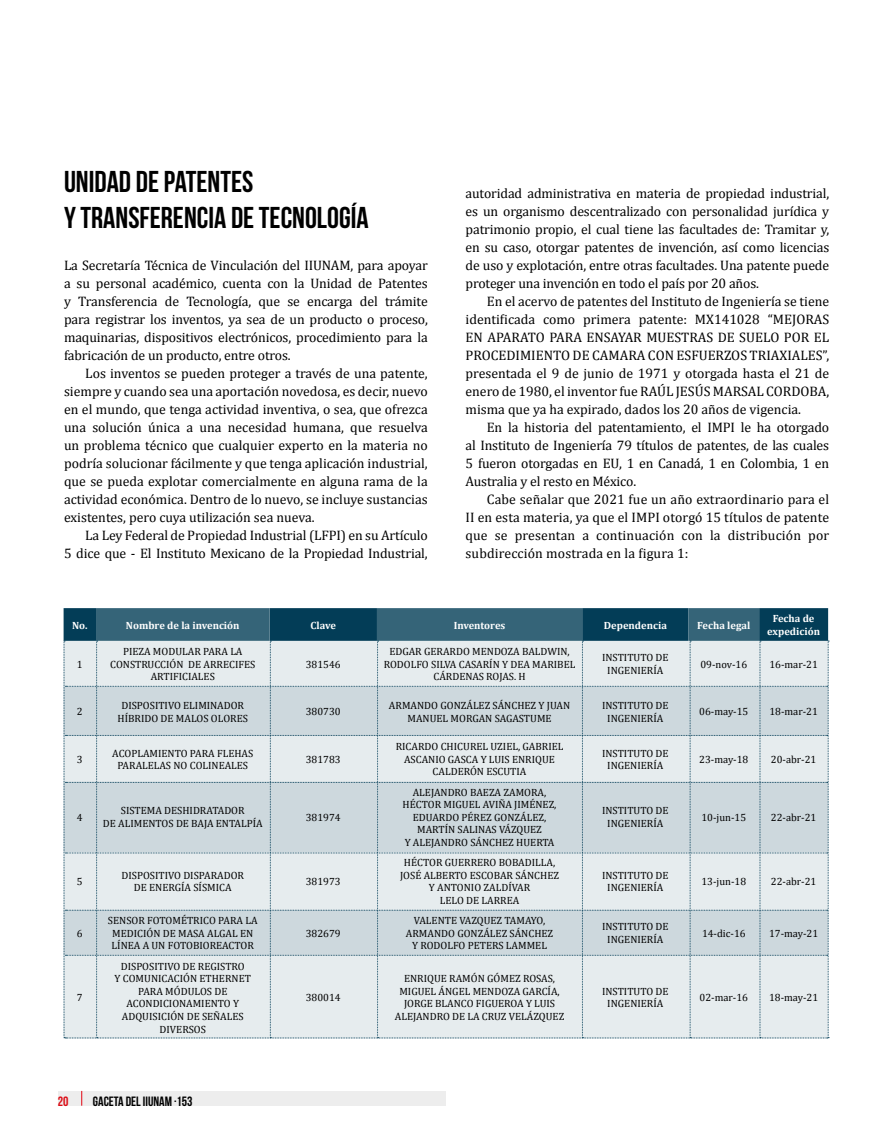
<style>
.page{position:relative;width:892px;height:1147px;background:#fff}
.page>*{position:absolute;margin:0;border:0;box-sizing:border-box;transform-origin:0 0}
.t1{font:700 30px/36px "Bebas Neue";color:#000}
.t2{font:13.8px/18px "Cambria";letter-spacing:-.01em;color:#000;text-align:justify}
.t3{font:700 13.5px "Bebas Neue";color:#000}
.t4{font:700 13.5px "Bebas Neue";color:#dc0c15}
.t5{font:10.5px/12.6px "Cambria";color:#000;text-align:center}
.t6{font:700 10.5px/12.6px "Cambria";color:#fff;text-align:center}
</style>
<div class="page">
<div style="left:58px;top:1091px;width:387px;height:15px;background:#ededed"></div>
<svg style="left:64px;top:608px;width:765px;height:430px;background:#cad6db"></svg>
<h1 class="t1" style="left:64px;top:163px;width:306px">UNIDAD DE PATENTES<br>Y TRANSFERENCIA DE TECNOLOGÍA</h1>
<p class="t2" style="left:64px;top:256px;width:365px">La Secretaría Técnica de Vinculación del IIUNAM, para apoyar a su personal académico, cuenta con la Unidad de Patentes y Transferencia de Tecnología, que se encarga del trámite para registrar los inventos, ya sea de un producto o proceso, maquinarias, dispositivos electrónicos, procedimiento para la fabricación de un producto, entre otros.</p>
<p class="t2" style="left:64px;top:364px;width:365px;text-indent:21px">Los inventos se pueden proteger a través de una patente, siempre y cuando sea una aportación novedosa, es decir, nuevo en el mundo, que tenga actividad inventiva, o sea, que ofrezca una solución única a una necesidad humana, que resuelva un problema técnico que cualquier experto en la materia no podría solucionar fácilmente y que tenga aplicación industrial, que se pueda explotar comercialmente en alguna rama de la actividad económica. Dentro de lo nuevo, se incluye sustancias existentes, pero cuya utilización sea nueva.</p>
<p class="t2" style="left:64px;top:526px;width:365px;text-align:right">La Ley Federal de Propiedad Industrial (LFPI) en su Artículo<br>5 dice que - El Instituto Mexicano de la Propiedad Industrial,</p>
<p class="t2" style="left:465px;top:184px;width:365px">autoridad administrativa en materia de propiedad industrial, es un organismo descentralizado con personalidad jurídica y patrimonio propio, el cual tiene las facultades de: Tramitar y, en su caso, otorgar patentes de invención, así como licencias de uso y explotación, entre otras facultades. Una patente puede proteger una invención en todo el país por 20 años.</p>
<p class="t2" style="left:465px;top:292px;width:365px;text-indent:21px">En el acervo de patentes del Instituto de Ingeniería se tiene identificada como primera patente: MX141028 “MEJORAS EN APARATO PARA ENSAYAR MUESTRAS DE SUELO POR EL PROCEDIMIENTO DE CAMARA CON ESFUERZOS TRIAXIALES”, presentada el 9 de junio de 1971 y otorgada hasta el 21 de enero de 1980, el inventor fue RAÚL JESÚS MARSAL CORDOBA, misma que ya ha expirado, dados los 20 años de vigencia.</p>
<p class="t2" style="left:465px;top:418px;width:365px;text-indent:21px">En la historia del patentamiento, el IMPI le ha otorgado al Instituto de Ingeniería 79 títulos de patentes, de las cuales 5 fueron otorgadas en EU, 1 en Canadá, 1 en Colombia, 1 en Australia y el resto en México.</p>
<p class="t2" style="left:465px;top:490px;width:365px;text-indent:21px">Cabe señalar que 2021 fue un año extraordinario para el II en esta materia, ya que el IMPI otorgó 15 títulos de patente que se presentan a continuación con la distribución por subdirección mostrada en la figura 1:</p>
<p class="t6" style="left:72px;top:618px;width:17px">No.</p>
<p class="t6" style="left:126px;top:618px;width:115px">Nombre de la invención</p>
<p class="t6" style="left:310px;top:618px;width:27px">Clave</p>
<p class="t6" style="left:454px;top:618px;width:53px">Inventores</p>
<p class="t6" style="left:604px;top:618px;width:65px">Dependencia</p>
<p class="t6" style="left:697px;top:618px;width:54px">Fecha legal</p>
<p class="t6" style="left:767px;top:612px;width:54px">Fecha de expedición</p>
<p class="t5" style="left:77px;top:658px;width:7px">1</p>
<p class="t5" style="left:110px;top:645px;width:147px">PIEZA MODULAR PARA LA<br>CONSTRUCCIÓN DE ARRECIFES<br>ARTIFICIALES</p>
<p class="t5" style="left:384px;top:645px;width:193px">EDGAR GERARDO MENDOZA BALDWIN,<br>RODOLFO SILVA CASARÍN Y DEA MARIBEL<br>CÁRDENAS ROJAS. H</p>
<p class="t5" style="left:602px;top:651px;width:68px">INSTITUTO DE<br>INGENIERÍA</p>
<p class="t5" style="left:700px;top:658px;width:48px">09-nov-16</p>
<p class="t5" style="left:769px;top:658px;width:50px">16-mar-21</p>
<p class="t5" style="left:306px;top:658px;width:36px">381546</p>
<p class="t5" style="left:77px;top:705px;width:7px">2</p>
<p class="t5" style="left:117px;top:699px;width:132px">DISPOSITIVO ELIMINADOR<br>HÍBRIDO DE MALOS OLORES</p>
<p class="t5" style="left:306px;top:705px;width:36px">380730</p>
<p class="t5" style="left:389px;top:699px;width:183px">ARMANDO GONZÁLEZ SÁNCHEZ Y JUAN<br>MANUEL MORGAN SAGASTUME</p>
<p class="t5" style="left:602px;top:699px;width:68px">INSTITUTO DE<br>INGENIERÍA</p>
<p class="t5" style="left:699px;top:705px;width:51px">06-may-15</p>
<p class="t5" style="left:769px;top:705px;width:50px">18-mar-21</p>
<p class="t5" style="left:77px;top:753px;width:7px">3</p>
<p class="t5" style="left:112px;top:746px;width:142px">ACOPLAMIENTO PARA FLEHAS<br>PARALELAS NO COLINEALES</p>
<p class="t5" style="left:306px;top:753px;width:36px">381783</p>
<p class="t5" style="left:396px;top:740px;width:169px">RICARDO CHICUREL UZIEL, GABRIEL<br>ASCANIO GASCA Y LUIS ENRIQUE<br>CALDERÓN ESCUTIA</p>
<p class="t5" style="left:602px;top:746px;width:68px">INSTITUTO DE<br>INGENIERÍA</p>
<p class="t5" style="left:699px;top:753px;width:51px">23-may-18</p>
<p class="t5" style="left:771px;top:753px;width:47px">20-abr-21</p>
<p class="t5" style="left:77px;top:811px;width:7px">4</p>
<p class="t5" style="left:103px;top:804px;width:161px">SISTEMA DESHIDRATADOR<br>DE ALIMENTOS DE BAJA ENTALPÍA</p>
<p class="t5" style="left:306px;top:811px;width:36px">381974</p>
<p class="t5" style="left:77px;top:875px;width:7px">5</p>
<p class="t5" style="left:121px;top:869px;width:124px">DISPOSITIVO DISPARADOR<br>DE ENERGÍA SÍSMICA</p>
<p class="t5" style="left:306px;top:875px;width:36px">381973</p>
<p class="t5" style="left:77px;top:927px;width:7px">6</p>
<p class="t5" style="left:77px;top:991px;width:7px">7</p>
<p class="t5" style="left:108px;top:914px;width:151px">SENSOR FOTOMÉTRICO PARA LA<br>MEDICIÓN DE MASA ALGAL EN<br>LÍNEA A UN FOTOBIOREACTOR</p>
<p class="t5" style="left:115px;top:959px;width:138px">DISPOSITIVO DE REGISTRO<br>Y COMUNICACIÓN ETHERNET<br>PARA MÓDULOS DE<br>ACONDICIONAMIENTO Y<br>ADQUISICIÓN DE SEÑALES<br>DIVERSOS</p>
<p class="t4" style="left:58px;top:1093px;width:12px">20</p>
<p class="t3" style="left:93px;top:1093px;width:101px">GACETA DEL IIUNAM ·153</p>
<p class="t5" style="left:306px;top:927px;width:36px">382679</p>
<p class="t5" style="left:306px;top:991px;width:36px">380014</p>
<p class="t5" style="left:403px;top:786px;width:155px">ALEJANDRO BAEZA ZAMORA,<br>HÉCTOR MIGUEL AVIÑA JIMÉNEZ,<br>EDUARDO PÉREZ GONZÁLEZ,<br>MARTÍN SALINAS VÁZQUEZ<br>Y ALEJANDRO SÁNCHEZ HUERTA</p>
<p class="t5" style="left:400px;top:856px;width:160px">HÉCTOR GUERRERO BOBADILLA,<br>JOSÉ ALBERTO ESCOBAR SÁNCHEZ<br>Y ANTONIO ZALDÍVAR<br>LELO DE LARREA</p>
<p class="t5" style="left:602px;top:804px;width:68px">INSTITUTO DE<br>INGENIERÍA</p>
<p class="t5" style="left:701px;top:811px;width:46px">10-jun-15</p>
<p class="t5" style="left:771px;top:811px;width:47px">22-abr-21</p>
<p class="t5" style="left:602px;top:869px;width:68px">INSTITUTO DE<br>INGENIERÍA</p>
<p class="t5" style="left:701px;top:875px;width:46px">13-jun-18</p>
<p class="t5" style="left:771px;top:875px;width:47px">22-abr-21</p>
<p class="t5" style="left:406px;top:914px;width:149px">VALENTE VAZQUEZ TAMAYO,<br>ARMANDO GONZÁLEZ SÁNCHEZ<br>Y RODOLFO PETERS LAMMEL</p>
<p class="t5" style="left:602px;top:920px;width:68px">INSTITUTO DE<br>INGENIERÍA</p>
<p class="t5" style="left:702px;top:927px;width:45px">14-dic-16</p>
<p class="t5" style="left:769px;top:927px;width:51px">17-may-21</p>
<p class="t5" style="left:395px;top:972px;width:171px">ENRIQUE RAMÓN GÓMEZ ROSAS,<br>MIGUEL ÁNGEL MENDOZA GARCÍA,<br>JORGE BLANCO FIGUEROA Y LUIS<br>ALEJANDRO DE LA CRUZ VELÁZQUEZ</p>
<p class="t5" style="left:602px;top:985px;width:68px">INSTITUTO DE<br>INGENIERÍA</p>
<p class="t5" style="left:699px;top:991px;width:50px">02-mar-16</p>
<p class="t5" style="left:769px;top:991px;width:51px">18-may-21</p>
</div>
